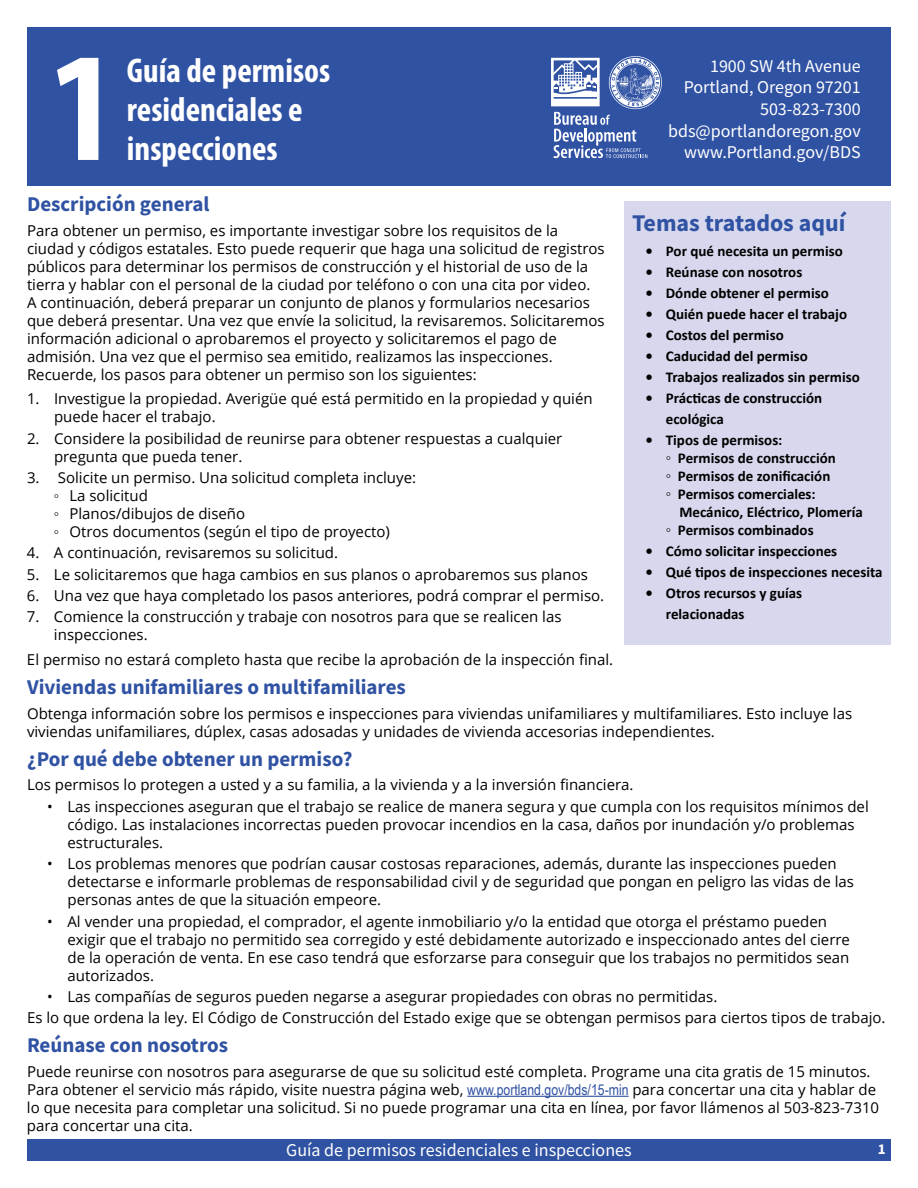
<style>
.page{position:relative;width:918px;height:1188px;background:#fff}
.page>*{position:absolute;margin:0;border:0;box-sizing:border-box;transform-origin:0 0}
.t1{font:700 condensed 34.5px/39px "Myriad Pro";color:#fff}
.t2{font:700 24px "Source Sans Pro";color:#3052a3}
.t3{font:700 21px "Source Sans Pro";color:#3052a3}
.t4{font:18px/21.6px "Source Sans Pro";color:#fff;text-align:right}
.t5{font:15px/18px "Open Sans";color:#000}
.t6{font:700 15px/18px "Calibri";color:#000}
.t7{font:700 15px "Source Sans Pro";color:#fff}
.s1{font-family:"Calibri";font-weight:700}
.s2{font-family:"Arial Narrow";color:#3052a3}
</style>
<div class="page">
<div style="left:27px;top:1139px;width:864px;height:22px;background:#3052a3"></div>
<div style="left:27px;top:27px;width:864px;height:159px;background:#3052a3"></div>
<svg style="left:551px;top:56px;width:111px;height:102px"></svg>
<div style="left:625px;top:201px;width:266px;height:443px;background:#d7d8ed"></div>
<svg style="left:57px;top:58px;width:41px;height:102px"></svg>
<hr style="left:467px;top:1096px;width:162px;height:1px;background:#3052a3">
<h1 class="t1" style="left:127px;top:50px;width:205px">Guía de permisos residenciales e inspecciones</h1>
<p class="t4" style="left:668px;top:55px;width:194px">1900 SW 4th Avenue<br>Portland, Oregon 97201<br>503-823-7300 bds@portlandoregon.gov www.Portland.gov/BDS</p>
<h3 class="t3" style="left:27px;top:190px;width:184px">Descripción general</h3>
<p class="t5" style="left:27px;top:221px;width:579px">Para obtener un permiso, es importante investigar sobre los requisitos de la ciudad y códigos estatales. Esto puede requerir que haga una solicitud de registros públicos para determinar los permisos de construcción y el historial de uso de la tierra y hablar con el personal de la ciudad por teléfono o con una cita por video.<br>A continuación, deberá preparar un conjunto de planos y formularios necesarios que deberá presentar. Una vez que envíe la solicitud, la revisaremos. Solicitaremos información adicional o aprobaremos el proyecto y solicitaremos el pago de admisión. Una vez que el permiso sea emitido, realizamos las inspecciones.<br>Recuerde, los pasos para obtener un permiso son los siguientes:</p>
<p class="t5" style="left:54px;top:389px;width:540px;text-indent:-27px">1. Investigue la propiedad. Averigüe qué está permitido en la propiedad y quién puede hacer el trabajo.</p>
<p class="t5" style="left:54px;top:429px;width:510px;text-indent:-27px">2. Considere la posibilidad de reunirse para obtener respuestas a cualquier pregunta que pueda tener.</p>
<p class="t5" style="left:54px;top:468px;width:364px;text-indent:-27px">3. Solicite un permiso. Una solicitud completa incluye: <span class="s1">◦</span> La solicitud<br><span class="s1">◦</span> Planos/dibujos de diseño<br><span class="s1">◦</span> Otros documentos (según el tipo de proyecto)</p>
<p class="t5" style="left:27px;top:544px;width:313px">4. A continuación, revisaremos su solicitud.</p>
<p class="t5" style="left:27px;top:565px;width:562px">5. Le solicitaremos que haga cambios en sus planos o aprobaremos sus planos</p>
<p class="t5" style="left:27px;top:586px;width:579px">6. Una vez que haya completado los pasos anteriores, podrá comprar el permiso.</p>
<p class="t5" style="left:54px;top:608px;width:509px;text-indent:-27px">7. Comience la construcción y trabaje con nosotros para que se realicen las inspecciones.</p>
<p class="t5" style="left:27px;top:650px;width:588px">El permiso no estará completo hasta que recibe la aprobación de la inspección final.</p>
<h2 class="t2" style="left:632px;top:207px;width:215px">Temas tratados aquí</h2>
<p class="t6" style="left:646px;top:242px;width:199px">• Por qué necesita un permiso</p>
<p class="t6" style="left:646px;top:263px;width:158px">• Reúnase con nosotros</p>
<p class="t6" style="left:646px;top:284px;width:185px">• Dónde obtener el permiso</p>
<p class="t6" style="left:646px;top:305px;width:203px">• Quién puede hacer el trabajo</p>
<p class="t6" style="left:646px;top:326px;width:140px">• Costos del permiso</p>
<p class="t6" style="left:646px;top:347px;width:164px">• Caducidad del permiso</p>
<p class="t6" style="left:646px;top:368px;width:216px">• Trabajos realizados sin permiso</p>
<p class="t6" style="left:666px;top:387px;width:158px;line-height:21px;text-indent:-20px">• Prácticas de construcción ecológica</p>
<p class="t6" style="left:666px;top:431px;width:172px;text-indent:-20px">• Tipos de permisos:<br>◦ Permisos de construcción ◦ Permisos de zonificación ◦ Permisos comerciales:</p>
<p class="t6" style="left:666px;top:503px;width:199px;text-indent:14px">Mecánico, Eléctrico, Plomería ◦ Permisos combinados</p>
<p class="t6" style="left:646px;top:542px;width:193px">• Cómo solicitar inspecciones</p>
<p class="t6" style="left:646px;top:563px;width:238px">• Qué tipos de inspecciones necesita</p>
<p class="t6" style="left:666px;top:582px;width:138px;line-height:21px;text-indent:-20px">• Otros recursos y guías relacionadas</p>
<h3 class="t3" style="left:27px;top:673px;width:380px">Viviendas unifamiliares o multifamiliares</h3>
<p class="t5" style="left:27px;top:704px;width:827px">Obtenga información sobre los permisos e inspecciones para viviendas unifamiliares y multifamiliares. Esto incluye las viviendas unifamiliares, dúplex, casas adosadas y unidades de vivienda accesorias independientes.</p>
<h3 class="t3" style="left:27px;top:745px;width:327px">¿Por qué debe obtener un permiso?</h3>
<p class="t5" style="left:27px;top:776px;width:608px">Los permisos lo protegen a usted y a su familia, a la vivienda y a la inversión financiera.</p>
<p class="t5" style="left:68px;top:797px;width:803px;text-indent:-20px">• Las inspecciones aseguran que el trabajo se realice de manera segura y que cumpla con los requisitos mínimos del código. Las instalaciones incorrectas pueden provocar incendios en la casa, daños por inundación y/o problemas estructurales.</p>
<p class="t5" style="left:68px;top:854px;width:788px;text-indent:-20px">• Los problemas menores que podrían causar costosas reparaciones, además, durante las inspecciones pueden detectarse e informarle problemas de responsabilidad civil y de seguridad que pongan en peligro las vidas de las personas antes de que la situación empeore.</p>
<p class="t5" style="left:68px;top:912px;width:784px;text-indent:-20px">• Al vender una propiedad, el comprador, el agente inmobiliario y/o la entidad que otorga el préstamo pueden exigir que el trabajo no permitido sea corregido y esté debidamente autorizado e inspeccionado antes del cierre de la operación de venta. En ese caso tendrá que esforzarse para conseguir que los trabajos no permitidos sean autorizados.</p>
<p class="t5" style="left:27px;top:986px;width:860px;line-height:21.3px;text-indent:20px">• Las compañías de seguros pueden negarse a asegurar propiedades con obras no permitidas.<br>Es lo que ordena la ley. El Código de Construcción del Estado exige que se obtengan permisos para ciertos tipos de trabajo.</p>
<h3 class="t3" style="left:27px;top:1031px;width:203px">Reúnase con nosotros</h3>
<p class="t5" style="left:27px;top:1062px;width:854px">Puede reunirse con nosotros para asegurarse de que su solicitud esté completa. Programe una cita gratis de 15 minutos.<br>Para obtener el servicio más rápido, visite nuestra página web, <span class="s2">www.portland.gov/bds/15-min</span> para concertar una cita y hablar de lo que necesita para completar una solicitud. Si no puede programar una cita en línea, por favor llámenos al 503-823-7310 para concertar una cita.</p>
<p class="t4" style="left:286px;top:1139px;width:347px">Guía de permisos residenciales e inspecciones</p>
<p class="t7" style="left:878px;top:1139px;width:9px">1</p>
</div>
